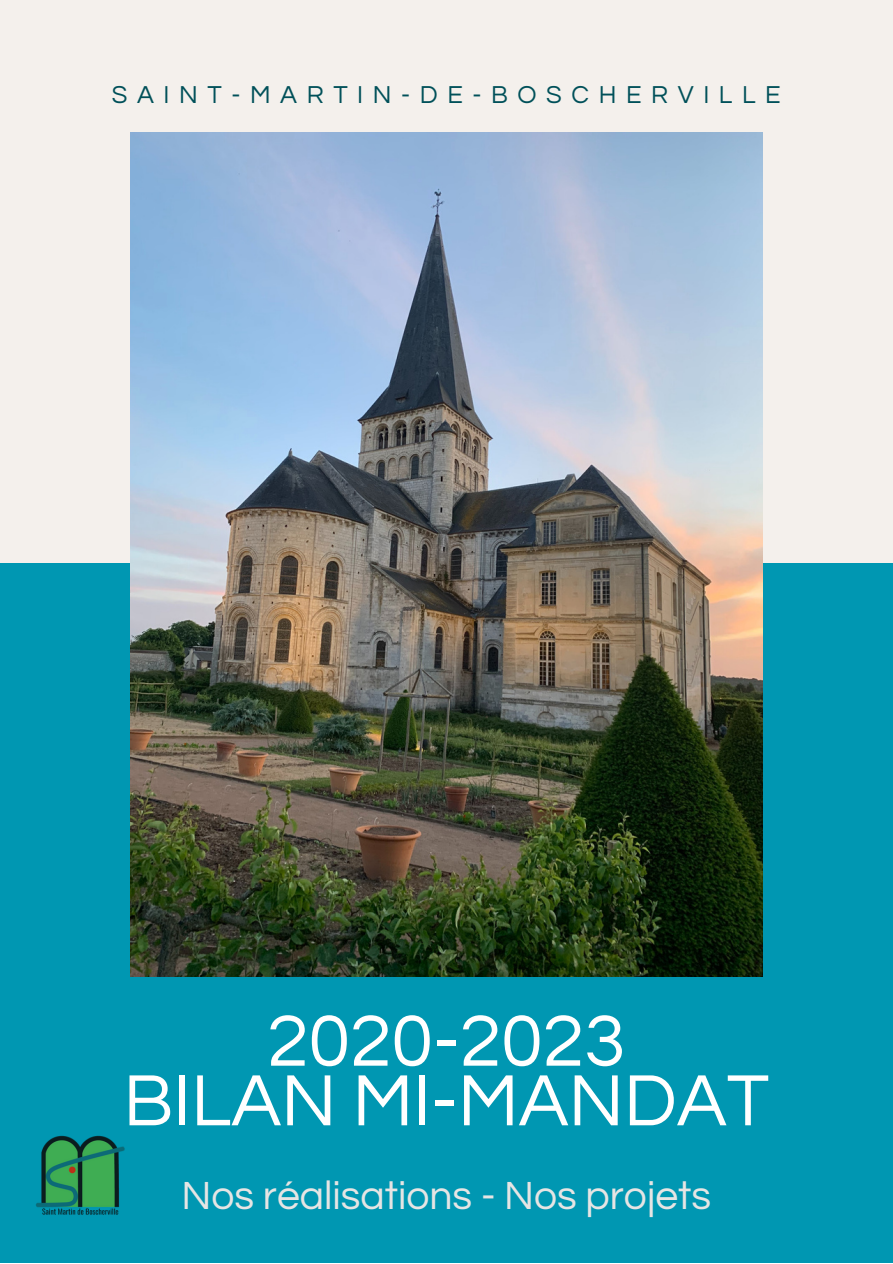
<style>
.page{position:relative;width:893px;height:1264px;background:#fff}
.page>*{position:absolute;margin:0;border:0;box-sizing:border-box;transform-origin:0 0}
.t1{font:75.3px "Questrial";color:#fff}
.t2{font:40.8px "Questrial";color:#e6e5e4}
.t3{font:25.5px "Questrial";letter-spacing:.375em;color:#005059}
</style>
<div class="page">
<div style="left:0;top:0;width:892px;height:1262px;background:#f4f0ec"></div>
<div style="left:0;top:562px;width:892px;height:700px;background:#0097b2"></div>
<img style="left:130px;top:133px;width:632px;height:843px">
<img style="left:36px;top:1135px;width:89px;height:80px">
<p class="t3" style="left:112px;top:82px;width:670px">SAINT-MARTIN-DE-BOSCHERVILLE</p>
<p class="t1" style="left:267px;top:1003px;width:360px">2020-2023</p>
<p class="t1" style="left:123px;top:1063px;width:647px">BILAN MI-MANDAT</p>
<p class="t2" style="left:181px;top:1175px;width:531px">Nos réalisations - Nos projets</p>
</div>
